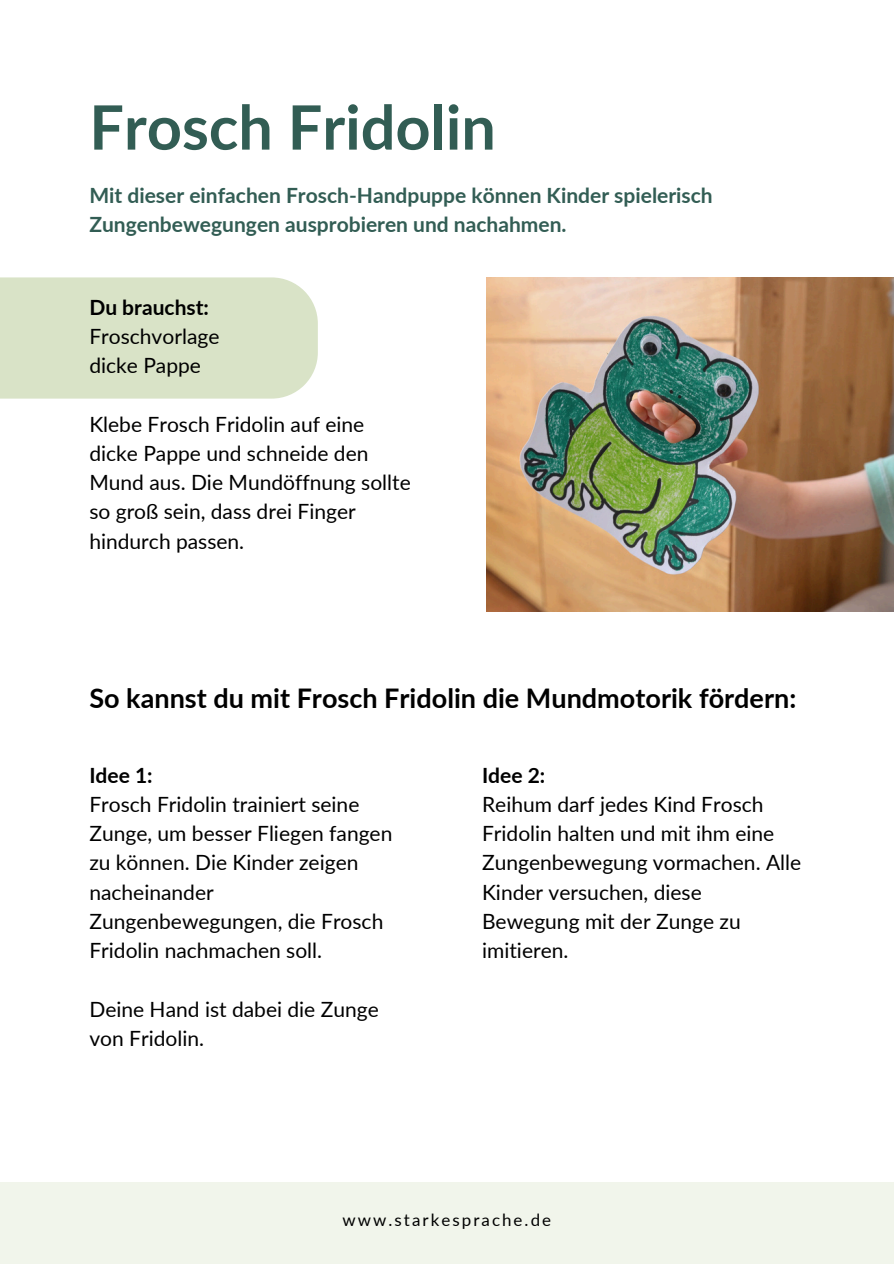
<style>
.page{position:relative;width:894px;height:1264px;background:#fff}
.page>*{position:absolute;margin:0;border:0;box-sizing:border-box;transform-origin:0 0}
.t1{font:700 61.2px "Lato";color:#325d54}
.t2{font:700 27px "Lato";color:#000}
.t3{font:21px/29.2px "Lato";color:#000}
.t4{font:700 21px/29.2px "Lato";color:#325d54}
.t5{font:16.95px "Lato";letter-spacing:.12em;color:#000}
.s1{font-weight:700}
</style>
<div class="page">
<div style="left:0;top:1181px;width:893px;height:82px;background:#f1f5eb"></div>
<div style="left:0;top:277px;width:317px;height:121px;background:#d9e3c7"></div>
<img style="left:486px;top:277px;width:407px;height:334px">
<h4 class="t1" style="left:89px;top:89px;width:408px">Frosch Fridolin</h4>
<h4 class="t4" style="left:89px;top:180px;width:624px">Mit dieser einfachen Frosch-Handpuppe können Kinder spielerisch<br>Zungenbewegungen ausprobieren und nachahmen.</h4>
<h3 class="t3" style="left:89px;top:292px;width:131px"><span class="s1">Du brauchst:<br></span>Froschvorlage dicke Pappe</h3>
<h4 class="t3" style="left:89px;top:409px;width:323px">Klebe Frosch Fridolin auf eine dicke Pappe und schneide den<br>Mund aus. Die Mundöffnung sollte so groß sein, dass drei Finger hindurch passen.</h4>
<h1 class="t2" style="left:89px;top:681px;width:708px">So kannst du mit Frosch Fridolin die Mundmotorik fördern:</h1>
<p class="t3" style="left:89px;top:759px;width:304px"><span class="s1">Idee 1:<br></span>Frosch Fridolin trainiert seine<br>Zunge, um besser Fliegen fangen zu können. Die Kinder zeigen nacheinander<br>Zungenbewegungen, die Frosch<br>Fridolin nachmachen soll.</p>
<h2 class="t3" style="left:89px;top:993px;width:291px">Deine Hand ist dabei die Zunge von Fridolin.</h2>
<h4 class="t3" style="left:482px;top:759px;width:320px"><span class="s1">Idee 2:<br></span>Reihum darf jedes Kind Frosch<br>Fridolin halten und mit ihm eine<br>Zungenbewegung vormachen. Alle<br>Kinder versuchen, diese<br>Bewegung mit der Zunge zu imitieren.</h4>
<h4 class="t5" style="left:342px;top:1209px;width:210px">www.starkesprache.de</h4>
</div>
